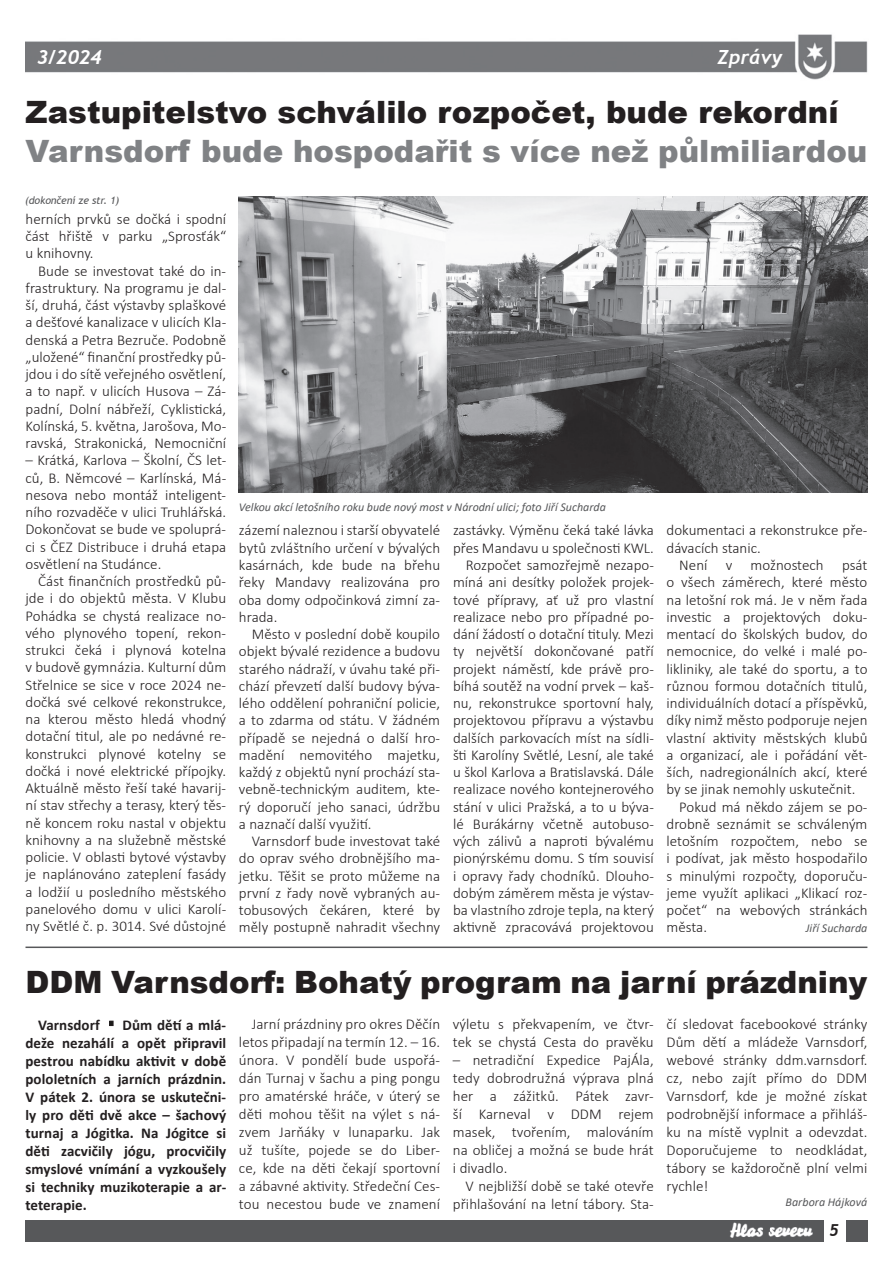
<style>
.page{position:relative;width:893px;height:1263px;background:#fff}
.page>*{position:absolute;margin:0;border:0;box-sizing:border-box;transform-origin:0 0}
.t1{font:900 30.75px "Arial";color:#231f20}
.t2{font:900 30.75px "Arial";color:#808285}
.t3{font:italic 700 19.5px "Trebuchet";color:#fff}
.t4{font:italic 700 16.5px "Trebuchet";color:#231f20}
.t5{font:300 15px/17.2px "Calibri";color:#231f20;text-align:justify}
.t6{font:700 15px/18px "Calibri";letter-spacing:.005em;color:#231f20;text-align:justify}
.t7{font:italic 12px "Calibri";color:#57585a}
.t8{font:italic 10.5px "Trebuchet MS";letter-spacing:-.01em;color:#57585a}
</style>
<div class="page">
<img style="left:26px;top:34px;width:842px;height:46px">
<div style="left:26px;top:1220px;width:798px;height:22px;background:#57585a"></div>
<div style="left:846px;top:1220px;width:21px;height:22px;background:#57585a"></div>
<img style="left:730px;top:1222px;width:83px;height:16px">
<img style="left:238px;top:196px;width:629px;height:296px">
<hr style="left:26px;top:946px;width:841px;height:2px;background:#57585a">
<svg style="left:109px;top:1021px;width:4px;height:5px"></svg>
<h2 class="t3" style="left:37px;top:45px;width:66px">3/2024</h2>
<h2 class="t3" style="left:717px;top:45px;width:67px">Zprávy</h2>
<h1 class="t1" style="left:26px;top:90px;width:815px">Zastupitelstvo schválilo rozpočet, bude rekordní</h1>
<h1 class="t2" style="left:26px;top:129px;width:843px">Varnsdorf bude hospodařit s více než půlmiliardou</h1>
<p class="t8" style="left:25px;top:194px;width:96px">(dokončení ze str. 1)</p>
<p class="t5" style="left:26px;top:210px;width:202px">herních prvků se dočká i spodní část hřiště v parku „Sprosťák“ u knihovny.</p>
<p class="t5" style="left:26px;top:262px;width:202px;text-indent:13px">Bude se investovat také do in&shy;frastruktury. Na programu je dal&shy;ší, druhá, část výstavby splaškové a dešťové kanalizace v ulicích Kla&shy;denská a Petra Bezruče. Podobně „uložené“ finanční prostředky pů&shy;jdou i do sítě veřejného osvětlení, a to např. v ulicích Husova – Zá&shy;padní, Dolní nábřeží, Cyklistická, Kolínská, 5. května, Jarošova, Mo&shy;ravská, Strakonická, Nemocniční</p>
<p class="t5" style="left:26px;top:452px;width:202px">– Krátká, Karlova – Školní, ČS let&shy;ců, B. Němcové – Karlínská, Má&shy;nesova nebo montáž inteligent&shy;ního rozvaděče v ulici Truhlářská.<br>Dokončovat se bude ve spoluprá&shy;ci s ČEZ Distribuce i druhá etapa osvětlení na Studánce.</p>
<p class="t5" style="left:26px;top:572px;width:202px;text-indent:13px">Část finančních prostředků pů&shy;jde i do objektů města. V Klubu Pohádka se chystá realizace no&shy;vého plynového topení, rekon&shy;strukci čeká i plynová kotelna v budově gymnázia. Kulturní dům Střelnice se sice v roce 2024 ne&shy;dočká své celkové rekonstrukce, na kterou město hledá vhodný dotační titul, ale po nedávné re&shy;konstrukci plynové kotelny se dočká i nové elektrické přípojky.<br>Aktuálně město řeší také havarij&shy;ní stav střechy a terasy, který těs&shy;ně koncem roku nastal v objektu knihovny a na služebně městské policie. V oblasti bytové výstavby je naplánováno zateplení fasády a lodžií u posledního městského panelového domu v ulici Karolí&shy;ny Světlé č. p. 3014. Své důstojné</p>
<p class="t7" style="left:239px;top:498px;width:368px">Velkou akcí letošního roku bude nový most v Národní ulici; foto Jiří Sucharda</p>
<p class="t5" style="left:239px;top:522px;width:203px">zázemí naleznou i starší obyvatelé bytů zvláštního určení v bývalých kasárnách, kde bude na břehu řeky Mandavy realizována pro oba domy odpočinková zimní za&shy;hrada.</p>
<p class="t5" style="left:239px;top:625px;width:203px;text-indent:13px">Město v poslední době koupilo objekt bývalé rezidence a budovu starého nádraží, v úvahu také při&shy;chází převzetí další budovy býva&shy;lého oddělení pohraniční policie, a to zdarma od státu. V žádném případě se nejedná o další hro&shy;madění nemovitého majetku, každý z objektů nyní prochází sta&shy;vebně-technickým auditem, kte&shy;rý doporučí jeho sanaci, údržbu a naznačí další využití.</p>
<p class="t5" style="left:239px;top:832px;width:203px;text-indent:13px">Varnsdorf bude investovat také do oprav svého drobnějšího ma&shy;jetku. Těšit se proto můžeme na první z řady nově vybraných au&shy;tobusových čekáren, které by měly postupně nahradit všechny</p>
<p class="t5" style="left:453px;top:522px;width:202px;text-align:right">zastávky. Výměnu čeká také lávka přes Mandavu u společnosti KWL.<br>Rozpočet samozřejmě nezapo&shy;míná ani desítky položek projek&shy;tové přípravy, ať už pro vlastní realizace nebo pro případné po&shy;dání žádostí o dotační tituly. Mezi ty největší dokončované patří projekt náměstí, kde právě pro&shy;bíhá soutěž na vodní prvek – kaš&shy;nu, rekonstrukce sportovní haly, projektovou přípravu a výstavbu dalších parkovacích míst na sídli&shy;šti Karolíny Světlé, Lesní, ale také u škol Karlova a Bratislavská. Dále realizace nového kontejnerového stání v ulici Pražská, a to u býva&shy;lé Burákárny včetně autobuso&shy;vých zálivů a naproti bývalému pionýrskému domu. S tím souvisí i opravy řady chodníků. Dlouho&shy;dobým záměrem města je výstav&shy;ba vlastního zdroje tepla, na který aktivně zpracovává projektovou</p>
<p class="t5" style="left:666px;top:522px;width:202px">dokumentaci a rekonstrukce pře&shy;dávacích stanic.</p>
<p class="t5" style="left:679px;top:556px;width:190px">Není v možnostech psát</p>
<p class="t5" style="left:666px;top:573px;width:202px">o všech záměrech, které město</p>
<p class="t5" style="left:666px;top:591px;width:202px">na letošní rok má. Je v něm řada</p>
<p class="t5" style="left:666px;top:608px;width:202px">investic a projektových doku-</p>
<p class="t5" style="left:666px;top:625px;width:202px">mentací do školských budov, do</p>
<p class="t5" style="left:666px;top:642px;width:202px">nemocnice, do velké i malé po-</p>
<p class="t5" style="left:666px;top:660px;width:202px">likliniky, ale také do sportu, a to</p>
<p class="t5" style="left:666px;top:677px;width:202px">různou formou dotačních titulů,</p>
<p class="t5" style="left:666px;top:694px;width:202px">individuálních dotací a příspěvků,</p>
<p class="t5" style="left:666px;top:711px;width:202px">díky nimž město podporuje nejen</p>
<p class="t5" style="left:666px;top:729px;width:202px">vlastní aktivity městských klubů</p>
<p class="t5" style="left:666px;top:746px;width:202px">a organizací, ale i pořádání vět-</p>
<p class="t5" style="left:666px;top:763px;width:202px">ších, nadregionálních akcí, které</p>
<p class="t5" style="left:666px;top:780px;width:190px">by se jinak nemohly uskutečnit.</p>
<p class="t5" style="left:679px;top:798px;width:190px">Pokud má někdo zájem se po-</p>
<p class="t5" style="left:666px;top:815px;width:202px">drobně seznámit se schváleným</p>
<p class="t5" style="left:666px;top:832px;width:202px">letošním rozpočtem, nebo se</p>
<p class="t5" style="left:666px;top:849px;width:202px">i podívat, jak město hospodařilo</p>
<p class="t5" style="left:666px;top:867px;width:202px">s minulými rozpočty, doporuču-</p>
<p class="t5" style="left:666px;top:884px;width:202px">jeme využít aplikaci „Klikací roz-</p>
<p class="t5" style="left:666px;top:901px;width:202px">počet“ na webových stránkách</p>
<p class="t5" style="left:666px;top:918px;width:42px">města.</p>
<p class="t7" style="left:806px;top:920px;width:63px">Jiří Sucharda</p>
<h1 class="t1" style="left:26px;top:960px;width:843px">DDM Varnsdorf: Bohatý program na jarní prázdniny</h1>
<p class="t6" style="left:26px;top:1016px;width:202px;text-indent:97px">Dům dětí a mlá&shy;deže nezahálí a opět připravil pestrou nabídku aktivit v době pololetních a jarních prázdnin.<br>V pátek 2. února se uskutečni&shy;ly pro děti dvě akce – šachový turnaj a Jógitka. Na Jógitce si děti zacvičily jógu, procvičily smyslové vnímání a vyzkoušely si techniky muzikoterapie a ar&shy;teterapie.</p>
<p class="t6" style="left:38px;top:1016px;width:63px">Varnsdorf</p>
<p class="t5" style="left:239px;top:1015px;width:203px;line-height:18px;text-indent:13px">Jarní prázdniny pro okres Děčín letos připadají na termín 12. – 16. února. V pondělí bude uspořá&shy;dán Turnaj v šachu a ping pongu pro amatérské hráče, v úterý se děti mohou těšit na výlet s ná&shy;zvem Jarňáky v lunaparku. Jak už tušíte, pojede se do Liber&shy;ce, kde na děti čekají sportovní a zábavné aktivity. Středeční Ces&shy;tou necestou bude ve znamení</p>
<p class="t5" style="left:453px;top:1015px;width:202px;line-height:18px">výletu s překvapením, ve čtvr&shy;tek se chystá Cesta do pravěku</p>
<p class="t5" style="left:453px;top:1051px;width:202px;line-height:18px">– netradiční Expedice PajÁla, tedy dobrodružná výprava plná her a zážitků. Pátek zavr&shy;ší Karneval v DDM rejem masek, tvořením, malováním na obličej a možná se bude hrát i divadlo.</p>
<p class="t5" style="left:453px;top:1177px;width:202px;line-height:18px;text-align:right">V nejbližší době se také otevře přihlašování na letní tábory. Sta-</p>
<p class="t5" style="left:667px;top:1015px;width:202px;line-height:18px">čí sledovat facebookové stránky Dům dětí a mládeže Varnsdorf, webové stránky ddm.varnsdorf. cz, nebo zajít přímo do DDM Varnsdorf, kde je možné získat podrobnější informace a přihláš&shy;ku na místě vyplnit a odevzdat.<br>Doporučujeme to neodkládat, tábory se každoročně plní velmi rychle!</p>
<p class="t7" style="left:785px;top:1193px;width:83px">Barbora Hájková</p>
<p class="t4" style="left:829px;top:1219px;width:11px">5</p>
</div>
